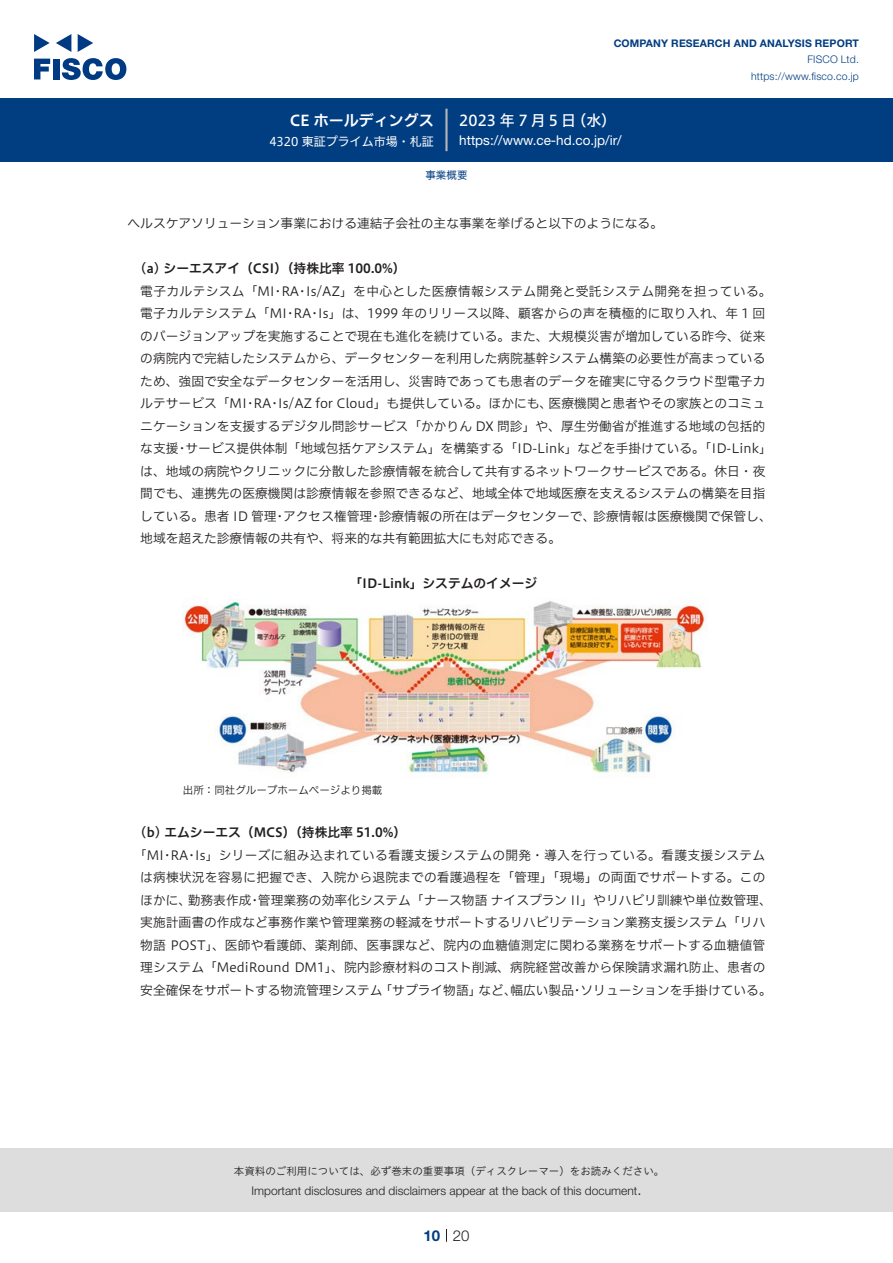
<style>
.page{position:relative;width:893px;height:1263px;background:#fff}
.page>*{position:absolute;margin:0;border:0;box-sizing:border-box;transform-origin:0 0}
.t1{font:15px "Hiragino UD Sans F Std N W5";letter-spacing:.205em;color:#fff}
.t2{font:15px "Hiragino UD Sans F Std N W6";color:#fff}
.t3{font:300 15px "Helvetica Neue LT Std";color:#231f20}
.t4{font:700 15px "Helvetica Neue LT Std";color:#003d81}
.t5{font:13.5px "Helvetica Neue LT Std";color:#fff}
.t6{font:12.75px/22.5px "Hiragino UD Sans F Std N W3";color:#231f20}
.t7{font:12.75px "Hiragino UD Sans F Std N W3";letter-spacing:.02em;color:#231f20}
.t8{font:12.75px "Hiragino UD Sans F Std N W6";color:#231f20}
.t9{font:12.75px "Hiragino UD Sans F Std N W3";letter-spacing:.025em;color:#231f20}
.t10{font:300 12px "Helvetica Neue LT Std";color:#231f20}
.t11{font:12px "Hiragino UD Sans F Std N W4";color:#fff}
.t12{font:10.5px "Hiragino UD Sans Std W3";color:#231f20}
.t13{font:700 10.5px "Helvetica Neue LT Std";letter-spacing:.015em;color:#003d81}
.t14{font:300 10.5px/16.5px "Helvetica Neue LT Std";letter-spacing:.015em;color:#003d81;text-align:right}
.t15{font:10.5px "Hiragino UD Sans F Std N W3";color:#231f20}
.t16{font:10.5px "Hiragino UD Sans F Std N W4";color:#003d81}
</style>
<div class="page">
<div style="left:0;top:1148px;width:893px;height:64px;background:#ddd"></div>
<svg style="left:34px;top:59px;width:16px;height:20px"></svg>
<div style="left:53px;top:59px;width:6px;height:20px;background:#003a83"></div>
<svg style="left:62px;top:58px;width:64px;height:22px"></svg>
<svg style="left:34px;top:34px;width:16px;height:18px"></svg>
<svg style="left:78px;top:34px;width:15px;height:18px"></svg>
<svg style="left:56px;top:34px;width:15px;height:18px"></svg>
<div style="left:0;top:98px;width:893px;height:64px;background:#003d81"></div>
<hr style="left:445px;top:109px;width:3px;height:42px;background:#b5b5b6">
<svg style="left:446px;top:1229px;width:1px;height:13px"></svg>
<img style="left:183px;top:601px;width:522px;height:174px">
<p class="t2" style="left:290px;top:109px;width:146px">CE ホールディングス</p>
<p class="t11" style="left:269px;top:132px;width:166px">4320 東証プライム市場・札証</p>
<p class="t13" style="left:614px;top:37px;width:247px">COMPANY RESEARCH AND ANALYSIS REPORT</p>
<p class="t14" style="left:751px;top:51px;width:109px">FISCO Ltd. https://www.fisco.co j p.</p>
<p class="t1" style="left:459px;top:109px;width:119px">2023年7月5日</p>
<p class="t1" style="left:571px;top:109px;width:46px">（水(</p>
<p class="t5" style="left:459px;top:132px;width:164px">https: / / w w w . c e - h d . c o j p. /i r/</p>
<p class="t16" style="left:425px;top:167px;width:43px">事業概要</p>
<p class="t6" style="left:128px;top:211px;width:537px">ヘルスケアソリューション事業における連結子会社の主な事業を挙げると以下のようになる。</p>
<p class="t8" style="left:140px;top:259px;width:267px">a( ) シーエスアイ（CSI）（持株比率 100.0%(</p>
<p class="t9" style="left:140px;top:281px;width:633px">電子カルテシスム「MI･RA･Is/AZ」を中心とした医療情報システム開発と受託システム開発を担っている。</p>
<p class="t7" style="left:140px;top:304px;width:626px">電子カルテシステム「MI･RA･Is」は、1999 年のリリース以降、顧客からの声を積極的に取り入れ、年 1 回</p>
<p class="t6" style="left:140px;top:324px;width:627px">のバージョンアップを実施することで現在も進化を続けている。また、大規模災害が増加している昨今、従来</p>
<p class="t6" style="left:140px;top:346px;width:627px">の病院内で完結したシステムから、データセンターを利用した病院基幹システム構築の必要性が高まっている</p>
<p class="t6" style="left:140px;top:369px;width:627px">ため、強固で安全なデータセンターを活用し、災害時であっても患者のデータを確実に守るクラウド型電子カ</p>
<p class="t6" style="left:549px;top:391px;width:218px">医療機関と患者やその家族とのコミュ</p>
<p class="t6" style="left:140px;top:391px;width:413px">ルテサービス「MI･RA･Is/AZ for Cloud」も提供している。ほかにも、</p>
<p class="t6" style="left:140px;top:414px;width:626px">ニケーションを支援するデジタル問診サービス「かかりん DX 問診」や、厚生労働省が推進する地域の包括的</p>
<p class="t6" style="left:186px;top:436px;width:588px">サービス提供体制「地域包括ケアシステム」を構築する「ID-Link」などを手掛けている。「ID-Link「</p>
<p class="t6" style="left:140px;top:436px;width:40px">な支援</p>
<p class="t6" style="left:140px;top:459px;width:627px">は、地域の病院やクリニックに分散した診療情報を統合して共有するネットワークサービスである。休日・夜</p>
<p class="t6" style="left:140px;top:481px;width:627px">間でも、連携先の医療機関は診療情報を参照できるなど、地域全体で地域医療を支えるシステムの構築を目指</p>
<p class="t6" style="left:593px;top:504px;width:180px">診療情報は医療機関で保管し、</p>
<p class="t6" style="left:176px;top:436px;width:14px">・</p>
<p class="t6" style="left:379px;top:504px;width:218px">診療情報の所在はデータセンターで、</p>
<p class="t6" style="left:140px;top:504px;width:422px">している。患者 ID 管理<br>地域を超えた診療情報の共有や、将来的な共有範囲拡大にも対応できる。</p>
<p class="t8" style="left:349px;top:574px;width:189px">「ID-Link」システムのイメージ</p>
<p class="t6" style="left:283px;top:504px;width:91px">アクセス権管理</p>
<p class="t6" style="left:274px;top:504px;width:14px">・</p>
<p class="t6" style="left:369px;top:504px;width:14px">・</p>
<p class="t15" style="left:183px;top:782px;width:201px">出所：同社グループホームページより掲載</p>
<p class="t8" style="left:140px;top:822px;width:267px">b( ) エムシーエス（MCS）（持株比率 51.0%(</p>
<p class="t7" style="left:134px;top:845px;width:633px">「MI･RA･Is」シリーズに組み込まれている看護支援システムの開発・導入を行っている。看護支援システム</p>
<p class="t6" style="left:140px;top:865px;width:627px">は病棟状況を容易に把握でき、入院から退院までの看護過程を「管理」「現場」の両面でサポートする。この</p>
<p class="t6" style="left:258px;top:888px;width:515px">管理業務の効率化システム「ナース物語ナイスプラン II」やリハビリ訓練や単位数管理、</p>
<p class="t6" style="left:188px;top:888px;width:65px">勤務表作成</p>
<p class="t6" style="left:140px;top:888px;width:52px">ほかに、</p>
<p class="t6" style="left:140px;top:910px;width:627px">実施計画書の作成など事務作業や管理業務の軽減をサポートするリハビリテーション業務支援システム「リハ</p>
<p class="t6" style="left:140px;top:933px;width:626px">物語 POST」、医師や看護師、薬剤師、医事課など、院内の血糖値測定に関わる業務をサポートする血糖値管</p>
<p class="t6" style="left:140px;top:955px;width:627px">理システム「MediRound DM1」、院内診療材料のコスト削減、病院経営改善から保険請求漏れ防止、患者の</p>
<p class="t6" style="left:580px;top:978px;width:193px">ソリューションを手掛けている。</p>
<p class="t6" style="left:248px;top:888px;width:14px">・</p>
<p class="t6" style="left:140px;top:978px;width:244px">安全確保をサポートする物流管理システム</p>
<p class="t6" style="left:380px;top:978px;width:103px">「サプライ物語」</p>
<p class="t6" style="left:478px;top:978px;width:40px">など、</p>
<p class="t6" style="left:510px;top:978px;width:65px">幅広い製品</p>
<p class="t6" style="left:571px;top:978px;width:14px">・</p>
<p class="t12" style="left:234px;top:1163px;width:432px">本資料のご利用については、必ず巻末の重要事項（ディスクレーマー）をお読みください。</p>
<p class="t3" style="left:637px;top:1180px;width:6px">.</p>
<p class="t10" style="left:251px;top:1183px;width:387px">Important disclosures and disclaimers appear at the back of this document</p>
<p class="t4" style="left:423px;top:1226px;width:18px">10</p>
<p class="t3" style="left:453px;top:1226px;width:18px">20</p>
</div>
